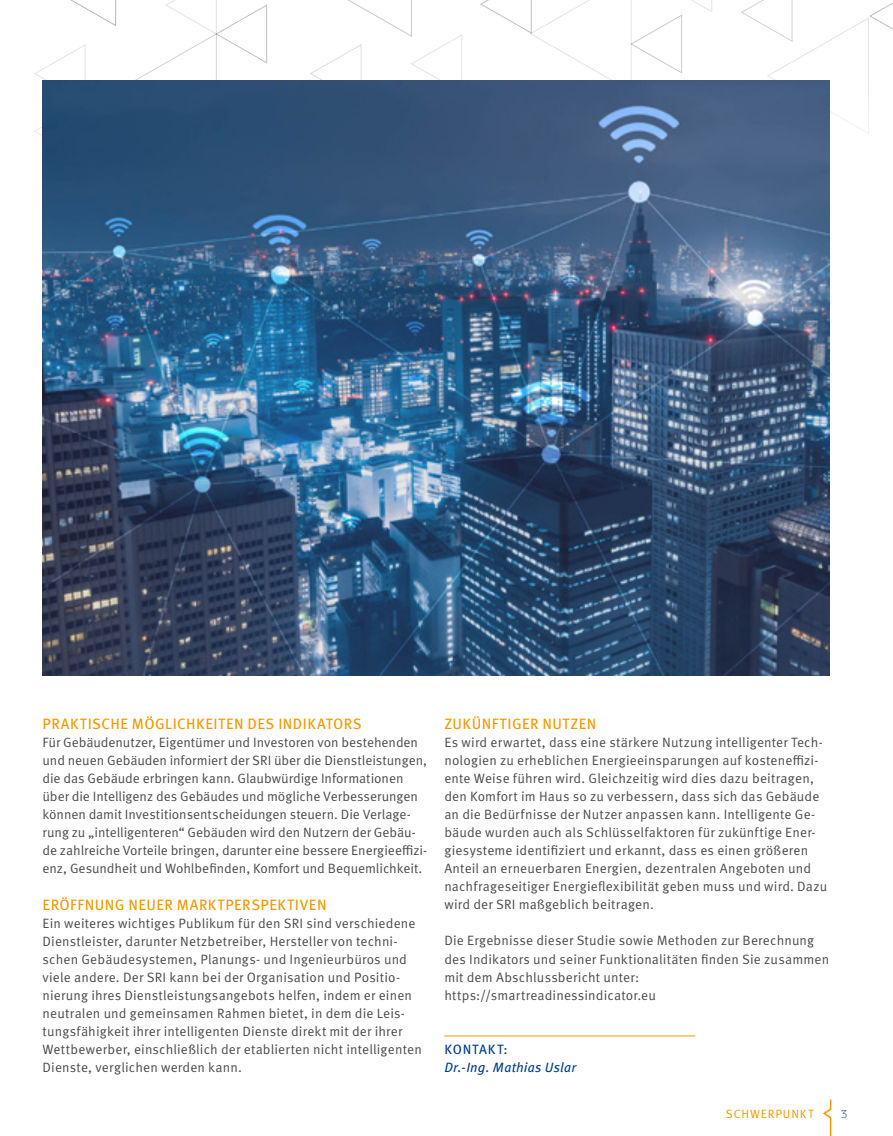
<style>
.page{position:relative;width:893px;height:1136px;background:#fff}
.page>*{position:absolute;margin:0;border:0;box-sizing:border-box;transform-origin:0 0}
.t1{font:15px "Meta OT";letter-spacing:.03em;color:#f39800}
.t2{font:13.5px/18px "Meta OT";letter-spacing:.01em;color:#4b4b4d}
.t3{font:italic 13.5px "Meta OT";letter-spacing:.015em;color:#003d90}
.t4{font:13.5px "Meta OT";letter-spacing:.065em;color:#003d90}
.t5{font:12px "Meta OT";letter-spacing:.07em;color:#f39800}
.t6{font:100 12px "PF Agora Slab Pro";color:#003d90}
</style>
<div class="page">
<svg style="left:34px;top:0;width:255px;height:85px"></svg>
<svg style="left:310px;top:0;width:152px;height:81px"></svg>
<svg style="left:741px;top:0;width:152px;height:85px"></svg>
<svg style="left:480px;top:0;width:233px;height:81px"></svg>
<img style="left:43px;top:81px;width:786px;height:594px">
<svg style="left:823px;top:1099px;width:9px;height:36px"></svg>
<hr style="left:444px;top:1035px;width:251px;height:1px;background:#f39800">
<p class="t1" style="left:43px;top:714px;width:321px">PRAKTISCHE MÖGLICHKEITEN DES INDIKATORS</p>
<p class="t2" style="left:43px;top:733px;width:386px">Für Gebäudenutzer, Eigentümer und Investoren von bestehenden und neuen Gebäuden informiert der SRI über die Dienstleistungen, die das Gebäude erbringen kann. Glaubwürdige Informationen über die Intelligenz des Gebäudes und mögliche Verbesserungen können damit Investitionsentscheidungen steuern. Die Verlage&shy;rung zu „intelligenteren“ Gebäuden wird den Nutzern der Gebäu&shy;de zahlreiche Vorteile bringen, darunter eine bessere Energieeffizi&shy;enz, Gesundheit und Wohlbefinden, Komfort und Bequemlichkeit.</p>
<p class="t1" style="left:43px;top:894px;width:285px">ERÖFFNUNG NEUER MARKTPERSPEKTIVEN</p>
<p class="t2" style="left:43px;top:913px;width:381px">Ein weiteres wichtiges Publikum für den SRI sind verschiedene Dienstleister, darunter Netzbetreiber, Hersteller von techni&shy;schen Gebäudesystemen, Planungs- und Ingenieurbüros und viele andere. Der SRI kann bei der Organisation und Positio&shy;nierung ihres Dienstleistungsangebots helfen, indem er einen neutralen und gemeinsamen Rahmen bietet, in dem die Leis&shy;tungsfähigkeit ihrer intelligenten Dienste direkt mit der ihrer Wettbewerber, einschließlich der etablierten nicht intelligenten Dienste, verglichen werden kann.</p>
<p class="t1" style="left:444px;top:714px;width:153px">ZUKÜNFTIGER NUTZEN</p>
<p class="t2" style="left:444px;top:733px;width:384px">Es wird erwartet, dass eine stärkere Nutzung intelligenter Tech&shy;nologien zu erheblichen Energieeinsparungen auf kosteneffizi&shy;ente Weise führen wird. Gleichzeitig wird dies dazu beitragen, den Komfort im Haus so zu verbessern, dass sich das Gebäude an die Bedürfnisse der Nutzer anpassen kann. Intelligente Ge&shy;bäude wurden auch als Schlüsselfaktoren für zukünftige Ener&shy;giesysteme identifiziert und erkannt, dass es einen größeren Anteil an erneuerbaren Energien, dezentralen Angeboten und nachfrageseitiger Energieflexibilität geben muss und wird. Dazu wird der SRI maßgeblich beitragen.</p>
<p class="t2" style="left:444px;top:931px;width:386px">Die Ergebnisse dieser Studie sowie Methoden zur Berechnung des Indikators und seiner Funktionalitäten finden Sie zusammen mit dem Abschlussbericht unter: https://smartreadinessindicator.eu</p>
<p class="t4" style="left:444px;top:1040px;width:65px">KONTAKT:</p>
<p class="t3" style="left:444px;top:1058px;width:134px">Dr.-Ing. Mathias Uslar</p>
<p class="t5" style="left:726px;top:1106px;width:89px">SCHWERPUNKT</p>
<p class="t6" style="left:841px;top:1107px;width:8px">3</p>
</div>
